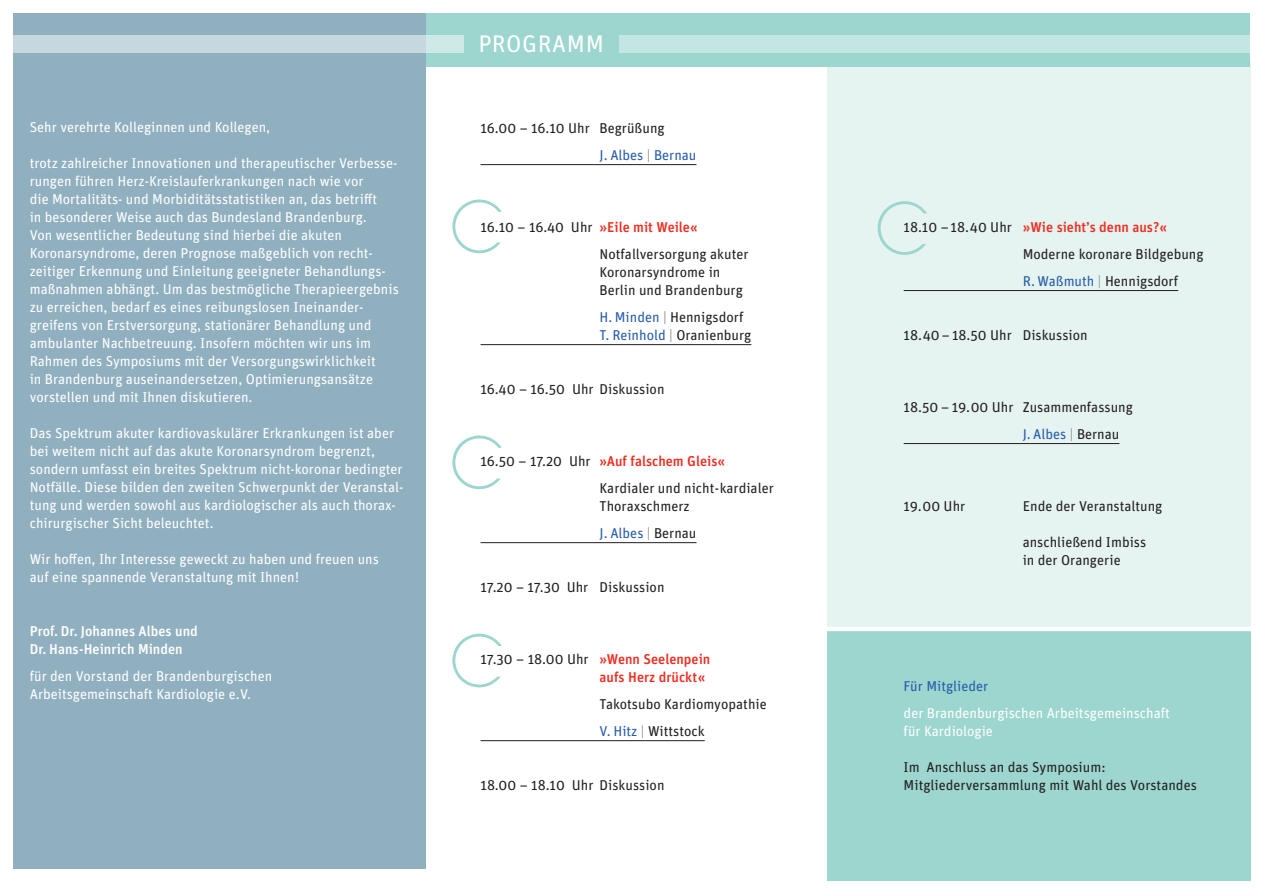
<style>
.page{position:relative;width:1263px;height:893px;background:#fff}
.page>*{position:absolute;margin:0;border:0;box-sizing:border-box;transform-origin:0 0}
.t1{font:24px "Unit";letter-spacing:.03em;color:#fff}
.t2{font:14.25px/18px "Unit";color:#fff}
.t3{font:14.25px/27px "Unit";color:#231f20}
.t4{font:500 14.25px/18px "Unit";color:#fff}
.t5{font:500 14.25px/18px "Unit";color:#ee2e22}
.t6{font:14.25px "Unit";color:#275caa}
.s1{color:#275caa}
.s2{color:#939598}
.s3{font-weight:500;color:#ee2e22}
.s4{font-weight:400;color:#231f20}
</style>
<div class="page">
<div style="left:827px;top:62px;width:423px;height:818px;background:#e5f3f1"></div>
<div style="left:425px;top:13px;width:825px;height:53px;background:#9cd6cf"></div>
<div style="left:13px;top:13px;width:412px;height:855px;background:#90b0c0"></div>
<div style="left:827px;top:629px;width:423px;height:251px;background:#9cd6cf"></div>
<svg style="left:878px;top:201px;width:49px;height:54px"></svg>
<svg style="left:452px;top:199px;width:50px;height:54px"></svg>
<svg style="left:452px;top:435px;width:50px;height:54px"></svg>
<svg style="left:452px;top:634px;width:50px;height:53px"></svg>
<hr style="left:816px;top:627px;width:442px;height:4px;background:#fff">
<hr style="left:480px;top:164px;width:216px;height:1px;background:#231f20">
<hr style="left:480px;top:344px;width:271px;height:1px;background:#231f20">
<hr style="left:480px;top:542px;width:216px;height:1px;background:#231f20">
<hr style="left:480px;top:740px;width:225px;height:1px;background:#231f20">
<hr style="left:904px;top:290px;width:274px;height:1px;background:#231f20">
<hr style="left:904px;top:443px;width:215px;height:1px;background:#231f20">
<svg style="left:13px;top:35px;width:450px;height:17px;background:#c7d8df"></svg>
<div style="left:620px;top:35px;width:638px;height:17px;background:#c3e6e2"></div>
<p class="t2" style="left:30px;top:118px;width:242px">Sehr verehrte Kolleginnen und Kollegen,</p>
<p class="t2" style="left:30px;top:154px;width:371px">trotz zahlreicher Innovationen und therapeutischer Verbesse&shy;rungen führen Herz-Kreislauferkrankungen nach wie vor<br>die Mortalitäts- und Morbiditätsstatistiken an, das betrifft<br>in besonderer Weise auch das Bundesland Brandenburg.<br>Von wesentlicher Bedeutung sind hierbei die akuten Koronarsyndrome, deren Prognose maßgeblich von recht&shy;zeitiger Erkennung und Einleitung geeigneter Behandlungs&shy;maßnahmen abhängt. Um das bestmögliche Therapieergebnis zu erreichen, bedarf es eines reibungslosen Ineinander&shy;greifens von Erstversorgung, stationärer Behandlung und ambulanter Nachbetreuung. Insofern möchten wir uns im Rahmen des Symposiums mit der Versorgungswirklichkeit<br>in Brandenburg auseinandersetzen, Optimierungsansätze vorstellen und mit Ihnen diskutieren.</p>
<p class="t2" style="left:30px;top:424px;width:375px">Das Spektrum akuter kardiovaskulärer Erkrankungen ist aber bei weitem nicht auf das akute Koronarsyndrom begrenzt, sondern umfasst ein breites Spektrum nicht-koronar bedingter Notfälle. Diese bilden den zweiten Schwerpunkt der Veranstal&shy;tung und werden sowohl aus kardiologischer als auch thorax&shy;chirurgischer Sicht beleuchtet.</p>
<p class="t2" style="left:30px;top:550px;width:351px">Wir hoffen, Ihr Interesse geweckt zu haben und freuen uns auf eine spannende Veranstaltung mit Ihnen!</p>
<p class="t4" style="left:30px;top:622px;width:170px">Prof. Dr. Johannes Albes und<br>Dr. Hans-Heinrich Minden</p>
<p class="t2" style="left:30px;top:667px;width:244px">für den Vorstand der Brandenburgischen<br>Arbeitsgemeinschaft Kardiologie e.V.</p>
<h1 class="t1" style="left:478px;top:30px;width:127px">PROGRAMM</h1>
<p class="t3" style="left:600px;top:114px;width:98px;text-indent:-119px">16.00 – 16.10 Uhr Begrüßung<br><span class="s1">J. Albes</span> <span class="s2">|</span> <span class="s1">Bernau</span></p>
<p class="t3" style="left:600px;top:213px;width:151px;text-indent:-119px">16.10 – 16.40 Uhr <span class="s3">»Eile mit Weile«<br></span>Notfallversorgung akuter</p>
<p class="t3" style="left:600px;top:263px;width:145px;line-height:18px">Koronarsyndrome in<br>Berlin und Brandenburg</p>
<p class="t3" style="left:600px;top:308px;width:153px;line-height:18px"><span class="s1">H. Minden</span> <span class="s2">|</span> Hennigsdorf<br><span class="s1">T. Reinhold</span> <span class="s2">|</span> Oranienburg</p>
<p class="t3" style="left:480px;top:375px;width:185px">16.40 – 16.50 Uhr Diskussion</p>
<p class="t3" style="left:600px;top:447px;width:176px;text-indent:-119px">16.50 – 17.20 Uhr <span class="s3">»Auf falschem Gleis«<br></span>Kardialer und nicht-kardialer</p>
<p class="t3" style="left:600px;top:492px;width:98px">Thoraxschmerz<br><span class="s1">J. Albes</span> <span class="s2">|</span> Bernau</p>
<p class="t3" style="left:480px;top:573px;width:185px">17.20 – 17.30 Uhr Diskussion</p>
<p class="t5" style="left:600px;top:650px;width:112px;text-indent:-119px"><span class="s4">17.30 – 18.00 Uhr</span> »Wenn Seelenpein aufs Herz drückt«</p>
<p class="t3" style="left:600px;top:690px;width:169px">Takotsubo Kardiomyopathie<br><span class="s1">V. Hitz</span> <span class="s2">|</span> Wittstock</p>
<p class="t3" style="left:480px;top:771px;width:185px">18.00 – 18.10 Uhr Diskussion</p>
<p class="t3" style="left:1023px;top:213px;width:182px;text-indent:-119px">18.10 – 18.40 Uhr <span class="s3">»Wie sieht’s denn aus?«<br></span>Moderne koronare Bildgebung<br><span class="s1">R. Waßmuth</span> <span class="s2">|</span> Hennigsdorf</p>
<p class="t3" style="left:904px;top:321px;width:185px">18.40 – 18.50 Uhr Diskussion</p>
<p class="t3" style="left:1023px;top:393px;width:112px;text-indent:-119px">18.50 – 19.00 Uhr Zusammenfassung<br><span class="s1">J. Albes</span> <span class="s2">|</span> Bernau</p>
<p class="t3" style="left:904px;top:492px;width:63px">19.00 Uhr</p>
<p class="t3" style="left:1023px;top:492px;width:141px">Ende der Veranstaltung</p>
<p class="t3" style="left:1023px;top:533px;width:125px;line-height:18px">anschließend Imbiss in der Orangerie</p>
<p class="t6" style="left:904px;top:678px;width:86px">Für Mitglieder</p>
<p class="t2" style="left:904px;top:704px;width:268px">der Brandenburgischen Arbeitsgemeinschaft für Kardiologie</p>
<p class="t3" style="left:904px;top:758px;width:295px;line-height:18px">Im Anschluss an das Symposium:<br>Mitgliederversammlung mit Wahl des Vorstandes</p>
</div>
